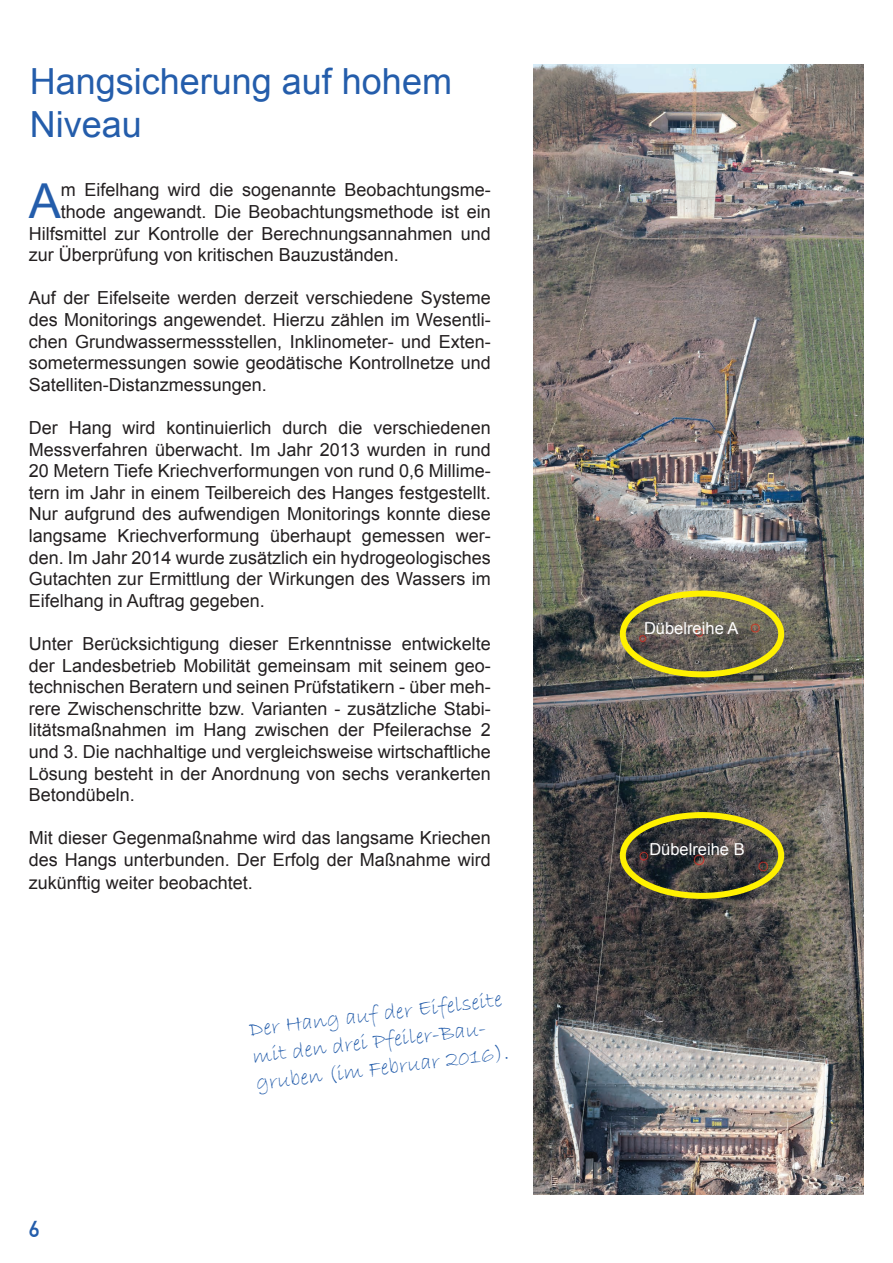
<style>
.page{position:relative;width:893px;height:1263px;background:#fff}
.page>*{position:absolute;margin:0;border:0;box-sizing:border-box;transform-origin:0 0}
.t1{font:48.15px "Arial";color:#245dab}
.t2{font:36px/43.2px "Arial";color:#245dab}
.t3{font:22.5px/27px "Bradley Hand ITC";color:#245dab}
.t4{font:22.5px "DIN Mittelschrift LT";color:#245dab}
.t5{font:18px/21.6px "Arial";color:#231f20;text-align:justify}
.t6{font:16.5px "Arial";color:#fff}
</style>
<div class="page">
<img style="left:534px;top:65px;width:329px;height:1130px">
<div style="left:620px;top:591px;width:164px;height:86px;border:6px solid #fff101;border-radius:50%"></div>
<div style="left:620px;top:812px;width:164px;height:87px;border:6px solid #fff101;border-radius:50%"></div>
<h2 class="t2" style="left:30px;top:60px;width:424px">Hangsicherung auf hohem<br>Niveau</h2>
<h1 class="t1" style="left:29px;top:169px;width:34px">A</h1>
<p class="t5" style="left:61px;top:179px;width:431px">m Eifelhang wird die sogenannte Beobachtungsme-</p>
<p class="t5" style="left:61px;top:201px;width:431px">thode angewandt. Die Beobachtungsmethode ist ein</p>
<p class="t5" style="left:29px;top:223px;width:463px">Hilfsmittel zur Kontrolle der Berechnungsannahmen und</p>
<p class="t5" style="left:29px;top:244px;width:372px">zur Überprüfung von kritischen Bauzuständen.</p>
<p class="t5" style="left:29px;top:287px;width:464px">Auf der Eifelseite werden derzeit verschiedene Systeme des Monitorings angewendet. Hierzu zählen im Wesentli&shy;chen Grundwassermessstellen, Inklinometer- und Exten&shy;sometermessungen sowie geodätische Kontrollnetze und Satelliten-Distanzmessungen.</p>
<p class="t5" style="left:29px;top:417px;width:464px">Der Hang wird kontinuierlich durch die verschiedenen Messverfahren überwacht. Im Jahr 2013 wurden in rund 20 Metern Tiefe Kriechverformungen von rund 0,6 Millime&shy;tern im Jahr in einem Teilbereich des Hanges festgestellt.<br>Nur aufgrund des aufwendigen Monitorings konnte diese langsame Kriechverformung überhaupt gemessen wer&shy;den. Im Jahr 2014 wurde zusätzlich ein hydrogeologisches Gutachten zur Ermittlung der Wirkungen des Wassers im Eifelhang in Auftrag gegeben.</p>
<p class="t5" style="left:29px;top:633px;width:464px">Unter Berücksichtigung dieser Erkenntnisse entwickelte der Landesbetrieb Mobilität gemeinsam mit seinem geo&shy;technischen Beratern und seinen Prüfstatikern - über meh&shy;rere Zwischenschritte bzw. Varianten - zusätzliche Stabi&shy;litätsmaßnahmen im Hang zwischen der Pfeilerachse 2 und 3. Die nachhaltige und vergleichsweise wirtschaftliche Lösung besteht in der Anordnung von sechs verankerten Betondübeln.</p>
<p class="t5" style="left:29px;top:827px;width:464px">Mit dieser Gegenmaßnahme wird das langsame Kriechen des Hangs unterbunden. Der Erfolg der Maßnahme wird</p>
<p class="t5" style="left:29px;top:872px;width:226px">zukünftig weiter beobachtet.</p>
<p class="t4" style="left:29px;top:1216px;width:12px">6</p>
<p class="t3" style="left:248px;top:1017px;width:256px;rotate:-7deg">Der Hang auf der Eifelseite mit den drei Pfeiler-Bau&shy;gruben (im Februar 2016).</p>
<p class="t6" style="left:644px;top:617px;width:96px">Dübelreihe A</p>
<p class="t6" style="left:649px;top:838px;width:97px">Dübelreihe B</p>
</div>
